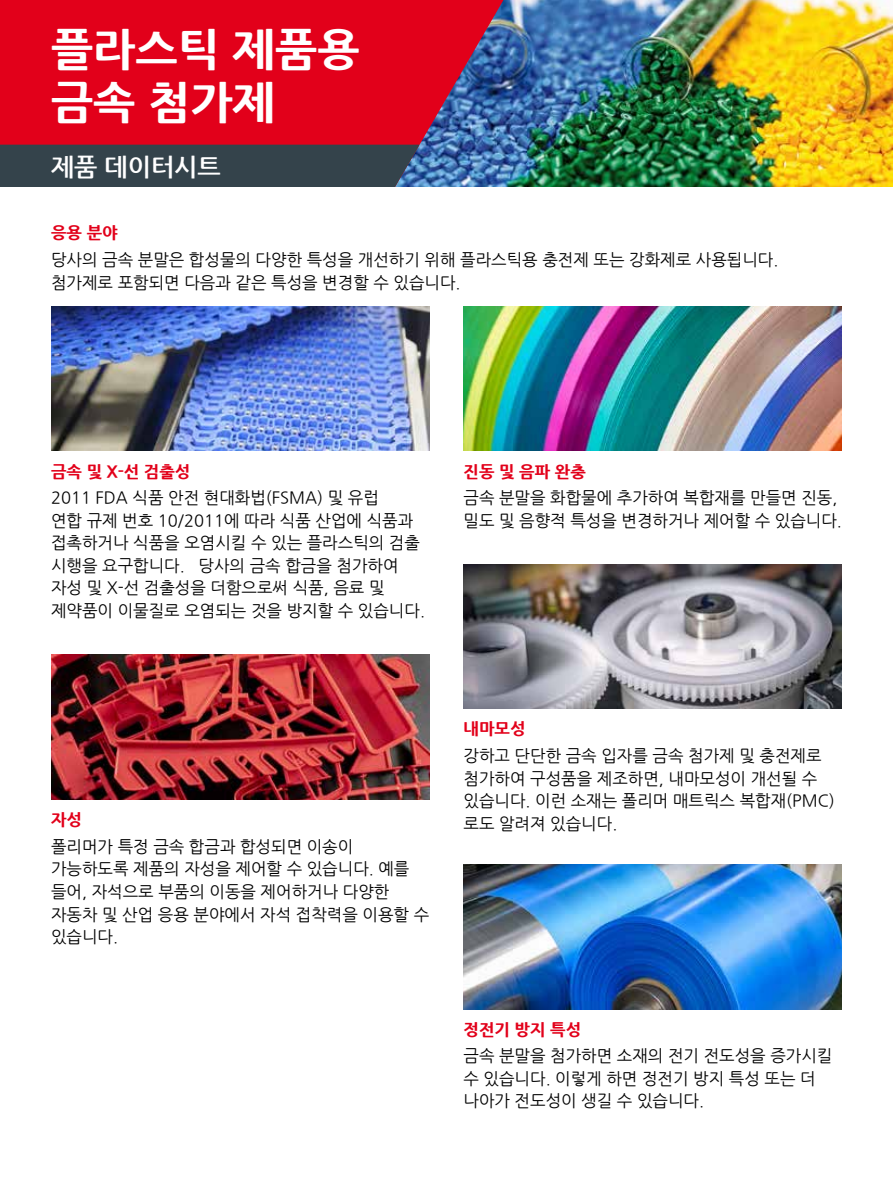
<style>
.page{position:relative;width:893px;height:1187px;background:#fff}
.page>*{position:absolute;margin:0;border:0;box-sizing:border-box;transform-origin:0 0}
.t1{font:800 45px/52.5px "Nanum Gothic";color:#fff}
.t2{font:700 24.75px "Nanum Gothic";color:#fff}
.t3{font:16.5px/22.5px "Nanum Gothic";color:#000}
.t4{font:800 16.5px "Nanum Gothic";color:#e2001a}
</style>
<div class="page">
<img style="left:503px;top:0;width:390px;height:187px">
<svg style="left:0;top:0;width:503px;height:187px;background:#cd0e2c"></svg>
<div style="left:0;top:145px;width:420px;height:42px;background:#34434b"></div>
<img style="left:463px;top:564px;width:379px;height:144px">
<img style="left:463px;top:306px;width:379px;height:145px">
<img style="left:463px;top:864px;width:379px;height:144px">
<img style="left:51px;top:654px;width:378px;height:145px">
<img style="left:51px;top:306px;width:378px;height:145px">
<h1 class="t1" style="left:51px;top:24px;width:310px">플라스틱 제품용 금속 첨가제</h1>
<h2 class="t2" style="left:51px;top:155px;width:171px">제품 데이터시트</h2>
<p class="t4" style="left:51px;top:224px;width:68px">응용 분야</p>
<p class="t3" style="left:51px;top:249px;width:729px">당사의 금속 분말은 합성물의 다양한 특성을 개선하기 위해 플라스틱용 충전제 또는 강화제로 사용됩니다. 첨가제로 포함되면 다음과 같은 특성을 변경할 수 있습니다.</p>
<p class="t4" style="left:51px;top:462px;width:141px">금속 및 X-선 검출성</p>
<p class="t3" style="left:51px;top:487px;width:375px">2011 FDA 식품 안전 현대화법(FSMA) 및 유럽<br>연합 규제 번호 10/2011에 따라 식품 산업에 식품과 접촉하거나 식품을 오염시킬 수 있는 플라스틱의 검출 시행을 요구합니다. 당사의 금속 합금을 첨가하여 자성 및 X-선 검출성을 더함으로써 식품, 음료 및 제약품이 이물질로 오염되는 것을 방지할 수 있습니다.</p>
<p class="t4" style="left:463px;top:462px;width:124px">진동 및 음파 완충</p>
<p class="t3" style="left:463px;top:487px;width:380px">금속 분말을 화합물에 추가하여 복합재를 만들면 진동, 밀도 및 음향적 특성을 변경하거나 제어할 수 있습니다.</p>
<p class="t4" style="left:51px;top:811px;width:33px">자성</p>
<p class="t3" style="left:51px;top:835px;width:380px">폴리머가 특정 금속 합금과 합성되면 이송이 가능하도록 제품의 자성을 제어할 수 있습니다. 예를 들어, 자석으로 부품의 이동을 제어하거나 다양한 자동차 및 산업 응용 분야에서 자석 접착력을 이용할 수 있습니다.</p>
<p class="t4" style="left:463px;top:720px;width:64px">내마모성</p>
<p class="t3" style="left:463px;top:744px;width:373px">강하고 단단한 금속 입자를 금속 첨가제 및 충전제로 첨가하여 구성품을 제조하면, 내마모성이 개선될 수 있습니다. 이런 소재는 폴리머 매트릭스 복합재(PMC) 로도 알려져 있습니다.</p>
<p class="t4" style="left:463px;top:1020px;width:119px">정전기 방지 특성</p>
<p class="t3" style="left:463px;top:1045px;width:370px">금속 분말을 첨가하면 소재의 전기 전도성을 증가시킬 수 있습니다. 이렇게 하면 정전기 방지 특성 또는 더 나아가 전도성이 생길 수 있습니다.</p>
</div>
